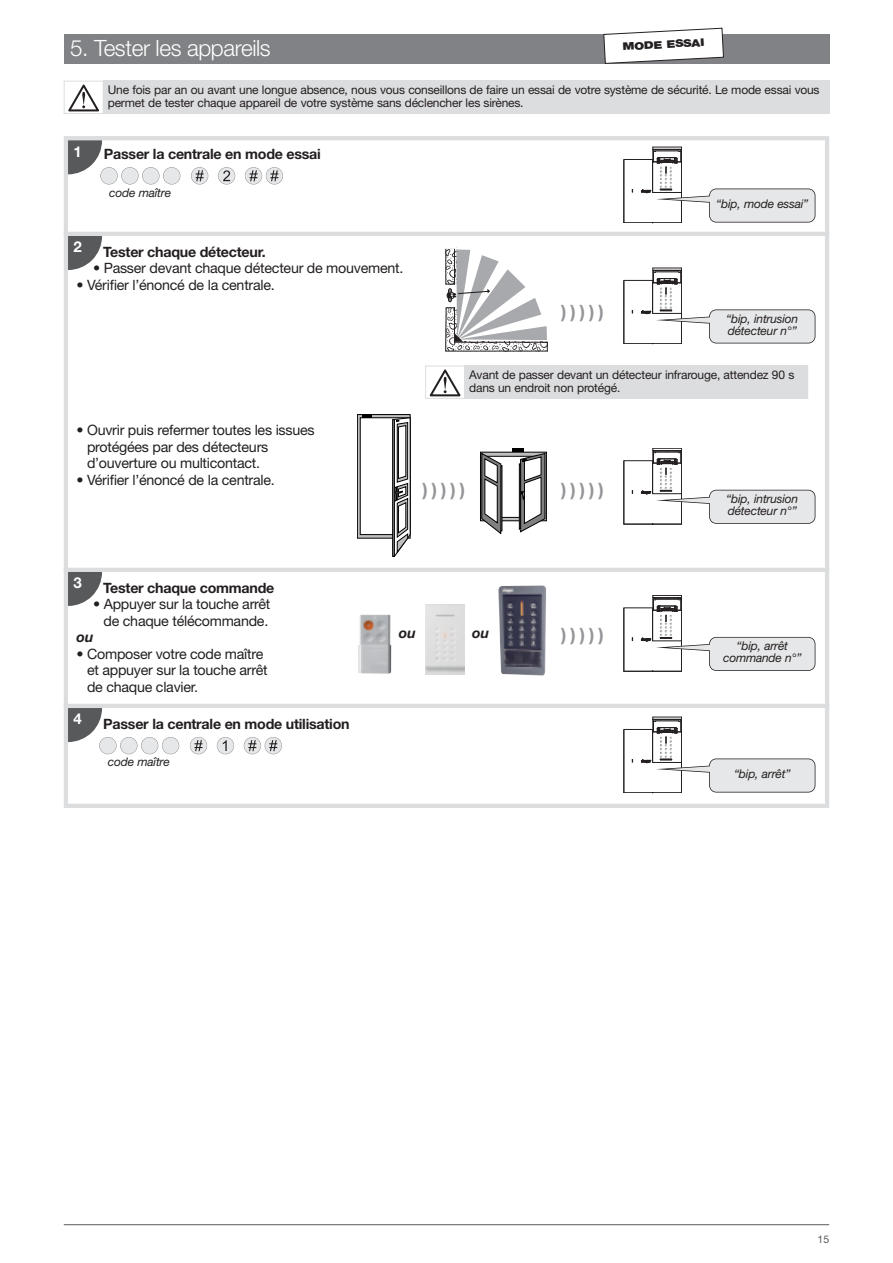
<style>
.page{position:relative;width:893px;height:1263px;background:#fff}
.page>*{position:absolute;margin:0;border:0;box-sizing:border-box;transform-origin:0 0}
.t1{font:300 22.5px "+MESDNP Helvetica Neue LT Com";letter-spacing:-.015em;color:#fff}
.t2{font:700 18px "+QKHHFZ Helvetica Neue LT Com";color:#939598}
.t3{font:700 15px "+QKHHFZ Helvetica Neue LT Com";color:#fff}
.t4{font:14.25px/16.5px "+TWYYPQ Helvetica Neue LT Com";letter-spacing:-.015em;color:#231f20}
.t5{font:700 14.25px "+QKHHFZ Helvetica Neue LT Com";letter-spacing:-.015em;color:#231f20}
.t6{font:italic 700 14.25px "+JHNPOB Helvetica Neue LT Com";color:#231f20}
.t7{font:12px/12.8px "+TWYYPQ Helvetica Neue LT Com";letter-spacing:-.015em;color:#231f20}
.t8{font:italic 12px/12px "+ICMJML Helvetica Neue LT Com";letter-spacing:-.015em;color:#231f20}
.t9{font:900 10.5px "+WKUAOV Helvetica Neue LT Com";color:#231f20;scale:1.2 1}
.t10{font:10.5px "+TWYYPQ Helvetica Neue LT Com";color:#58595b}
</style>
<div class="page">
<hr style="left:64px;top:1224px;width:765px;height:1px;background:#58595b">
<div style="left:64px;top:136px;width:765px;height:672px;border:4px solid #dcddde"></div>
<div style="left:64px;top:34px;width:765px;height:30px;background:#808285"></div>
<div style="left:99px;top:737px;width:17px;height:17px;background:#e6e7e8;border-radius:50%"></div>
<div style="left:99px;top:737px;width:18px;height:17px;border:1px solid #939598;border-radius:50%"></div>
<div style="left:120px;top:737px;width:17px;height:17px;background:#e6e7e8;border-radius:50%"></div>
<div style="left:120px;top:737px;width:17px;height:17px;border:1px solid #939598;border-radius:50%"></div>
<div style="left:141px;top:737px;width:17px;height:17px;background:#e6e7e8;border-radius:50%"></div>
<div style="left:141px;top:737px;width:17px;height:17px;border:1px solid #939598;border-radius:50%"></div>
<div style="left:162px;top:737px;width:17px;height:17px;background:#e6e7e8;border-radius:50%"></div>
<div style="left:162px;top:737px;width:17px;height:17px;border:1px solid #939598;border-radius:50%"></div>
<svg style="left:190px;top:737px;width:17px;height:17px"></svg>
<div style="left:190px;top:737px;width:17px;height:17px;border:1px solid #939598;border-radius:50%"></div>
<svg style="left:195px;top:740px;width:7px;height:11px"></svg>
<svg style="left:244px;top:737px;width:17px;height:17px"></svg>
<div style="left:244px;top:737px;width:17px;height:17px;border:1px solid #939598;border-radius:50%"></div>
<svg style="left:248px;top:740px;width:8px;height:11px"></svg>
<svg style="left:265px;top:737px;width:17px;height:17px"></svg>
<div style="left:265px;top:737px;width:17px;height:17px;border:1px solid #939598;border-radius:50%"></div>
<svg style="left:269px;top:740px;width:8px;height:11px"></svg>
<div style="left:217px;top:737px;width:17px;height:17px;background:#e6e7e8;border-radius:50%"></div>
<div style="left:217px;top:737px;width:17px;height:17px;border:1px solid #939598;border-radius:50%"></div>
<svg style="left:223px;top:740px;width:4px;height:11px"></svg>
<div style="left:100px;top:167px;width:18px;height:17px;background:#e6e7e8;border-radius:50%"></div>
<div style="left:100px;top:167px;width:18px;height:17px;border:1px solid #939598;border-radius:50%"></div>
<div style="left:121px;top:167px;width:17px;height:17px;background:#e6e7e8;border-radius:50%"></div>
<div style="left:121px;top:167px;width:18px;height:17px;border:1px solid #939598;border-radius:50%"></div>
<div style="left:142px;top:167px;width:17px;height:17px;background:#e6e7e8;border-radius:50%"></div>
<div style="left:142px;top:167px;width:18px;height:17px;border:1px solid #939598;border-radius:50%"></div>
<div style="left:163px;top:167px;width:17px;height:17px;background:#e6e7e8;border-radius:50%"></div>
<div style="left:163px;top:167px;width:17px;height:17px;border:1px solid #939598;border-radius:50%"></div>
<svg style="left:218px;top:167px;width:17px;height:17px"></svg>
<div style="left:218px;top:167px;width:17px;height:17px;border:1px solid #939598;border-radius:50%"></div>
<svg style="left:223px;top:170px;width:7px;height:11px"></svg>
<svg style="left:245px;top:167px;width:17px;height:17px"></svg>
<div style="left:245px;top:167px;width:17px;height:17px;border:1px solid #939598;border-radius:50%"></div>
<svg style="left:250px;top:170px;width:7px;height:11px"></svg>
<svg style="left:266px;top:167px;width:17px;height:17px"></svg>
<div style="left:266px;top:167px;width:17px;height:17px;border:1px solid #939598;border-radius:50%"></div>
<svg style="left:270px;top:170px;width:8px;height:11px"></svg>
<svg style="left:191px;top:167px;width:17px;height:17px"></svg>
<div style="left:191px;top:167px;width:17px;height:17px;border:1px solid #939598;border-radius:50%"></div>
<svg style="left:196px;top:170px;width:8px;height:11px"></svg>
<svg style="left:359px;top:416px;width:49px;height:120px"></svg>
<div style="left:357px;top:414px;width:53px;height:124px;border:1px solid #000"></div>
<div style="left:360px;top:418px;width:50px;height:117px;background:#fff"></div>
<svg style="left:362px;top:415px;width:10px;height:3px"></svg>
<svg style="left:393px;top:417px;width:17px;height:140px"></svg>
<div style="left:480px;top:452px;width:67px;height:69px;border:1px solid #000"></div>
<div style="left:484px;top:456px;width:58px;height:62px;border:1px solid #000"></div>
<svg style="left:481px;top:453px;width:20px;height:81px"></svg>
<div style="left:501px;top:465px;width:1px;height:66px;border:1px solid #000"></div>
<div style="left:519px;top:464px;width:2px;height:65px;border:1px solid #000"></div>
<hr style="left:513px;top:448px;width:11px;height:4px;background:#000">
<svg style="left:520px;top:453px;width:25px;height:79px"></svg>
<svg style="left:445px;top:247px;width:103px;height:105px"></svg>
<svg style="left:603px;top:27px;width:121px;height:37px"></svg>
<hr style="left:64px;top:232px;width:765px;height:4px;background:#dcddde">
<hr style="left:64px;top:568px;width:765px;height:4px;background:#dcddde">
<hr style="left:64px;top:704px;width:765px;height:4px;background:#dcddde">
<img style="left:359px;top:615px;width:33px;height:59px">
<svg style="left:624px;top:147px;width:191px;height:77px"></svg>
<svg style="left:624px;top:268px;width:191px;height:77px"></svg>
<svg style="left:624px;top:448px;width:191px;height:77px"></svg>
<svg style="left:624px;top:595px;width:191px;height:77px"></svg>
<svg style="left:624px;top:717px;width:191px;height:77px"></svg>
<img style="left:425px;top:605px;width:39px;height:70px">
<img style="left:498px;top:585px;width:48px;height:91px">
<svg style="left:68px;top:140px;width:34px;height:34px"></svg>
<svg style="left:68px;top:236px;width:34px;height:34px"></svg>
<svg style="left:68px;top:572px;width:34px;height:34px"></svg>
<svg style="left:68px;top:708px;width:34px;height:34px"></svg>
<svg style="left:68px;top:85px;width:31px;height:26px"></svg>
<div style="left:103px;top:81px;width:726px;height:33px;background:#dcddde"></div>
<hr style="left:64px;top:81px;width:1px;height:33px;background:#dcddde">
<hr style="left:829px;top:81px;width:1px;height:33px;background:#dcddde">
<hr style="left:64px;top:81px;width:765px;height:1px;background:#dcddde">
<hr style="left:64px;top:113px;width:765px;height:1px;background:#dcddde">
<svg style="left:430px;top:369px;width:30px;height:27px"></svg>
<div style="left:465px;top:366px;width:343px;height:33px;background:#dcddde"></div>
<hr style="left:425px;top:366px;width:1px;height:33px;background:#dcddde">
<hr style="left:464px;top:366px;width:1px;height:33px;background:#dcddde">
<hr style="left:425px;top:366px;width:383px;height:1px;background:#dcddde">
<hr style="left:425px;top:398px;width:383px;height:1px;background:#dcddde">
<h1 class="t1" style="left:70px;top:40px;width:202px">5. Tester les appareils</h1>
<p class="t9" style="left:622px;top:40px;width:70px;rotate:-3deg">MODE ESSAI</p>
<p class="t3" style="left:74px;top:143px;width:10px">1</p>
<p class="t7" style="left:108px;top:85px;width:713px">Une fois par an ou avant une longue absence, nous vous conseillons de faire un essai de votre système de sécurité. Le mode essai vous permet de tester chaque appareil de votre système sans déclencher les sirènes.</p>
<p class="t5" style="left:104px;top:146px;width:218px">Passer la centrale en mode essai</p>
<p class="t8" style="left:109px;top:188px;width:63px">code maître</p>
<p class="t8" style="left:716px;top:199px;width:94px">“bip, mode essai”</p>
<p class="t3" style="left:74px;top:238px;width:10px">2</p>
<p class="t5" style="left:103px;top:244px;width:164px">Tester chaque détecteur.</p>
<p class="t4" style="left:93px;top:261px;width:312px">• Passer devant chaque détecteur de mouvement.</p>
<p class="t4" style="left:77px;top:278px;width:200px">• Vérifier l’énoncé de la centrale.</p>
<p class="t4" style="left:87px;top:423px;width:229px;text-indent:-10px">• Ouvrir puis refermer toutes les issues protégées par des détecteurs d’ouverture ou multicontact.</p>
<p class="t4" style="left:77px;top:473px;width:200px">• Vérifier l’énoncé de la centrale.</p>
<p class="t2" style="left:561px;top:301px;width:44px">)))))</p>
<p class="t8" style="left:726px;top:314px;width:73px">“bip, intrusion détecteur n°”</p>
<p class="t7" style="left:469px;top:370px;width:327px">Avant de passer devant un détecteur infrarouge, attendez 90 s dans un endroit non protégé.</p>
<p class="t2" style="left:423px;top:480px;width:44px">)))))</p>
<p class="t2" style="left:561px;top:480px;width:44px">)))))</p>
<p class="t8" style="left:726px;top:494px;width:73px">“bip, intrusion détecteur n°”</p>
<p class="t3" style="left:74px;top:574px;width:10px">3</p>
<p class="t5" style="left:103px;top:580px;width:172px">Tester chaque commande</p>
<p class="t4" style="left:93px;top:597px;width:179px;text-align:center">• Appuyer sur la touche arrêt de chaque télécommande.</p>
<p class="t6" style="left:77px;top:632px;width:18px">ou</p>
<p class="t4" style="left:87px;top:647px;width:182px;text-indent:-10px">• Composer votre code maître et appuyer sur la touche arrêt de chaque clavier.</p>
<p class="t3" style="left:74px;top:710px;width:10px">4</p>
<p class="t5" style="left:103px;top:716px;width:248px">Passer la centrale en mode utilisation</p>
<p class="t8" style="left:108px;top:757px;width:63px">code maître</p>
<p class="t6" style="left:399px;top:628px;width:18px">ou</p>
<p class="t6" style="left:472px;top:628px;width:18px">ou</p>
<p class="t2" style="left:561px;top:624px;width:44px">)))))</p>
<p class="t8" style="left:723px;top:641px;width:80px;text-align:center">“bip, arrêt commande n°”</p>
<p class="t8" style="left:734px;top:769px;width:58px">“bip, arrêt”</p>
<p class="t10" style="left:817px;top:1235px;width:13px">15</p>
</div>
